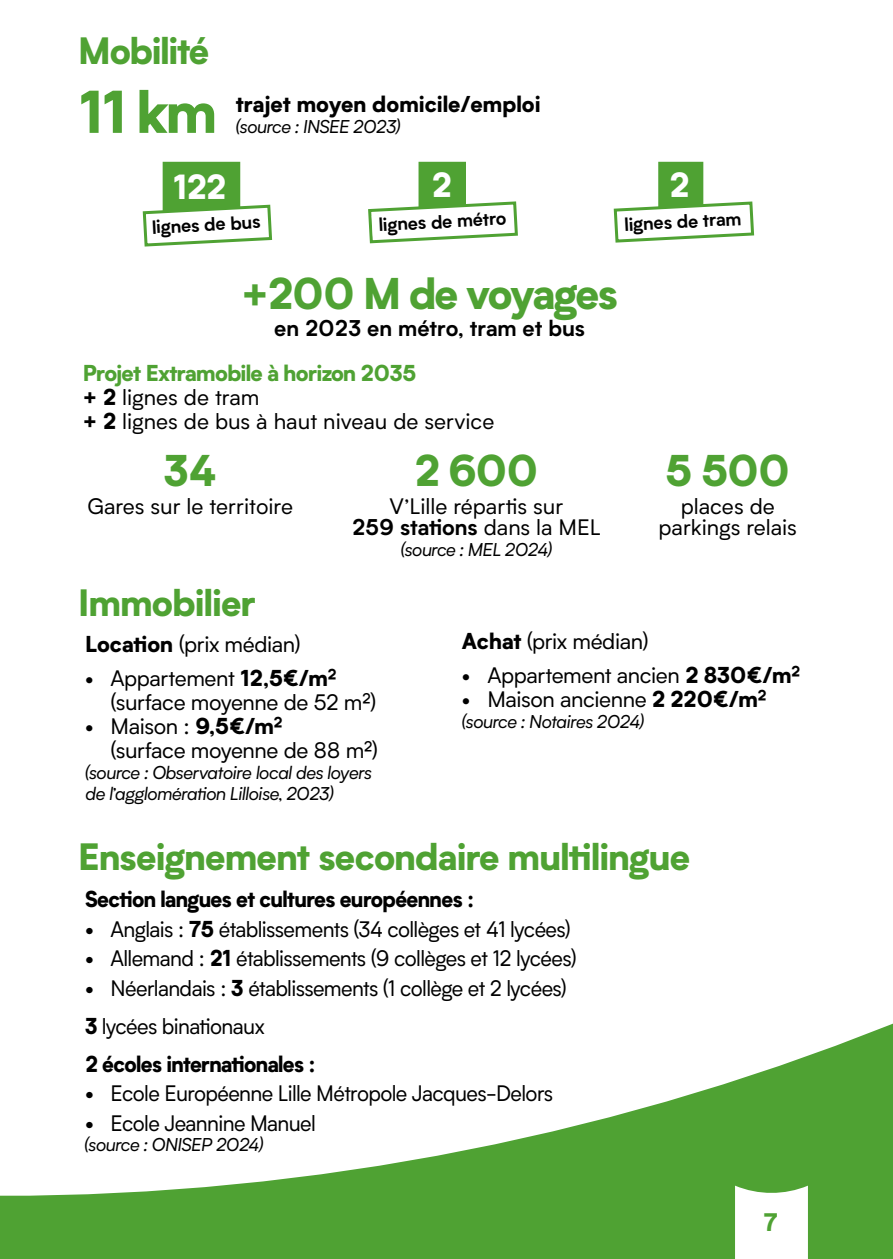
<style>
.page{position:relative;width:893px;height:1259px;background:#fff}
.page>*{position:absolute;margin:0;border:0;box-sizing:border-box;transform-origin:0 0}
.t1{font:900 57px "Biotif";color:#4fa233}
.t2{font:900 42px "Biotif";letter-spacing:-.04em;color:#4fa233}
.t3{font:900 36px "Biotif";letter-spacing:-.02em;color:#4fa233}
.t4{font:900 33px "Biotif";color:#fff}
.t5{font:900 24px "Biotif";color:#4fa233}
.t6{font:21.6px/38.1px "Biotif";letter-spacing:-.03em;color:#000;scale:.96 1}
.t7{font:21.6px/24px "Biotif";letter-spacing:-.03em;color:#000}
.t8{font:21.6px/21px "Biotif";color:#000;text-align:center}
.t9{font:900 21.6px "Biotif";letter-spacing:-.03em;color:#000;scale:.96 1}
.t10{font:900 21.6px "Biotif";color:#000}
.t11{font:700 21.6px "Biotif";color:#000}
.t12{font:italic 18px/21px "Biotif";letter-spacing:-.03em;color:#000}
.t13{font:700 18px "Biotif";color:#000}
.s1{font-weight:900;color:#4fa233}
.s2{font-weight:900}
.s3{font-weight:700}
.s4{font-size:22.5px}
</style>
<div class="page">
<svg style="left:0;top:1023px;width:893px;height:236px"></svg>
<svg style="left:735px;top:1185px;width:73px;height:74px"></svg>
<div style="left:163px;top:162px;width:77px;height:53px;background:#4fa233"></div>
<svg style="left:142px;top:203px;width:131px;height:44px"></svg>
<div style="left:418px;top:162px;width:48px;height:53px;background:#4fa233"></div>
<svg style="left:368px;top:200px;width:150px;height:44px"></svg>
<div style="left:658px;top:162px;width:45px;height:53px;background:#4fa233"></div>
<svg style="left:613px;top:200px;width:142px;height:43px"></svg>
<h3 class="t3" style="left:78px;top:23px;width:133px">Mobilité</h3>
<h1 class="t1" style="left:78px;top:68px;width:140px">11 km</h1>
<p class="t10" style="left:236px;top:87px;width:306px">trajet moyen domicile/emploi</p>
<p class="t12" style="left:236px;top:116px;width:166px">(source : INSEE 2023)</p>
<h3 class="t4" style="left:173px;top:161px;width:55px">122</h3>
<p class="t13" style="left:151px;top:214px;width:110px;rotate:-3deg">lignes de bus</p>
<h3 class="t4" style="left:432px;top:159px;width:22px">2</h3>
<p class="t13" style="left:378px;top:211px;width:129px;rotate:-3deg">lignes de métro</p>
<h3 class="t4" style="left:669px;top:159px;width:22px">2</h3>
<p class="t13" style="left:624px;top:211px;width:119px;rotate:-3deg">lignes de tram</p>
<h2 class="t2" style="left:241px;top:261px;width:378px">+200 M de voyages</h2>
<p class="t11" style="left:274px;top:311px;width:312px">en 2023 en métro, tram et bus</p>
<p class="t8" style="left:83px;top:360px;width:413px;line-height:24px;text-align:left"><span class="s1">Projet Extramobile à horizon 2035<br></span><span class="s2">+ 2</span> lignes de tram<br><span class="s2">+ 2</span> lignes de bus à haut niveau de service</p>
<h2 class="t2" style="left:164px;top:437px;width:54px">34</h2>
<p class="t8" style="left:87px;top:494px;width:207px">Gares sur le territoire</p>
<h3 class="t3" style="left:78px;top:575px;width:179px">Immobilier</h3>
<h2 class="t2" style="left:414px;top:437px;width:126px">2 600</h2>
<p class="t8" style="left:352px;top:494px;width:250px">V’Lille répartis sur<br><span class="s3">259 stations</span> dans la MEL</p>
<p class="t12" style="left:401px;top:538px;width:153px">(source : MEL 2024)</p>
<h2 class="t2" style="left:665px;top:437px;width:127px">5 500</h2>
<p class="t8" style="left:658px;top:494px;width:140px">places de parkings relais</p>
<p class="t7" style="left:85px;top:631px;width:217px"><span class="s2">Location</span> (prix médian)</p>
<p class="t7" style="left:111px;top:665px;width:267px;text-indent:-26px">• Appartement <span class="s2">12,5€/m² </span>(surface moyenne de 52 m²)</p>
<p class="t7" style="left:111px;top:713px;width:269px;text-indent:-26px">• Maison : <span class="s2">9,5€/m²<br></span>(surface moyenne de 88 m²)</p>
<p class="t12" style="left:85px;top:761px;width:288px">(source : Observatoire local des loyers de l’agglomération Lilloise, 2023)</p>
<p class="t7" style="left:462px;top:629px;width:188px"><span class="s2">Achat</span> (prix médian)</p>
<p class="t7" style="left:462px;top:662px;width:340px">• Appartement ancien <span class="s2">2 830€/m²</span></p>
<p class="t7" style="left:462px;top:686px;width:306px">• Maison ancienne <span class="s2">2 220€/m²</span></p>
<p class="t12" style="left:462px;top:711px;width:184px">(source : Notaires 2024)</p>
<h3 class="t3" style="left:78px;top:829px;width:613px">Enseignement secondaire multilingue</h3>
<p class="t9" style="left:85px;top:882px;width:407px">Section langues et cultures européennes :</p>
<p class="t6" style="left:85px;top:909px;width:507px"><span class="s4">•</span> Anglais : <span class="s2">75</span> établissements (34 collèges et 41 lycées)</p>
<p class="t6" style="left:85px;top:938px;width:514px"><span class="s4">•</span> Allemand : <span class="s2">21</span> établissements (9 collèges et 12 lycées)</p>
<p class="t6" style="left:85px;top:968px;width:503px"><span class="s4">•</span> Néerlandais : <span class="s2">3</span> établissements (1 collège et 2 lycées)<br><span class="s2">3</span> lycées binationaux<br><span class="s2">2 écoles internationales :</span></p>
<p class="t6" style="left:85px;top:1074px;width:489px"><span class="s4">•</span> Ecole Européenne Lille Métropole Jacques-Delors</p>
<p class="t6" style="left:85px;top:1103px;width:242px"><span class="s4">•</span> Ecole Jeannine Manuel</p>
<p class="t12" style="left:84px;top:1133px;width:180px">(source : ONISEP 2024)</p>
<p class="t5" style="left:764px;top:1203px;width:15px">7</p>
</div>
